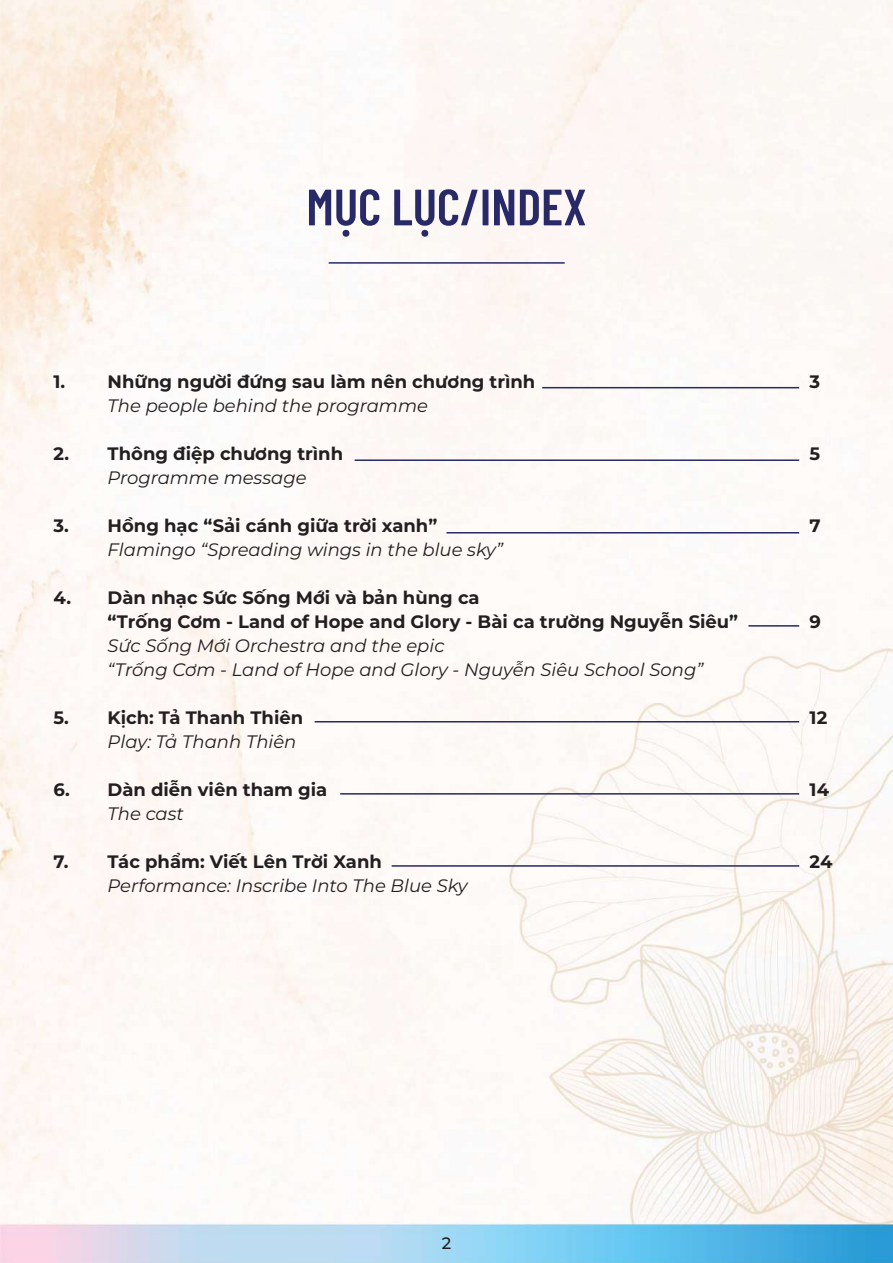
<style>
.page{position:relative;width:893px;height:1263px;background:#fff}
.page>*{position:absolute;margin:0;border:0;box-sizing:border-box;transform-origin:0 0}
.t1{font:600 51px "Barlow Condensed";color:#282967}
.t2{font:700 18px/24px "Montserrat";color:#231f20}
.t3{font:italic 18px/24px "Montserrat";color:#231f20}
.t4{font:500 16.5px "Montserrat";color:#231f20}
</style>
<div class="page">
<img style="left:0;top:0;width:893px;height:1263px">
<hr style="left:329px;top:262px;width:236px;height:2px;background:#262a67">
<hr style="left:542px;top:387px;width:257px;height:1px;background:#262a67">
<hr style="left:446px;top:532px;width:353px;height:1px;background:#262a67">
<hr style="left:315px;top:721px;width:484px;height:1px;background:#262a67">
<hr style="left:340px;top:793px;width:459px;height:1px;background:#262a67">
<hr style="left:392px;top:865px;width:407px;height:2px;background:#262a67">
<hr style="left:748px;top:625px;width:51px;height:2px;background:#262a67">
<hr style="left:355px;top:459px;width:444px;height:2px;background:#262a67">
<h1 class="t1" style="left:306px;top:171px;width:282px">MỤC LỤC/INDEX</h1>
<p class="t2" style="left:54px;top:369px;width:483px">1. Những người đứng sau làm nên chương trình</p>
<p class="t2" style="left:810px;top:369px;width:12px">3</p>
<p class="t3" style="left:108px;top:393px;width:322px">The people behind the programme</p>
<p class="t2" style="left:54px;top:441px;width:291px">2. Thông điệp chương trình</p>
<p class="t2" style="left:810px;top:441px;width:12px">5</p>
<p class="t3" style="left:108px;top:465px;width:201px">Programme message</p>
<p class="t2" style="left:54px;top:513px;width:385px">3. Hồng hạc “Sải cánh giữa trời xanh”</p>
<p class="t2" style="left:810px;top:513px;width:13px">7</p>
<p class="t3" style="left:108px;top:537px;width:397px">Flamingo “Spreading wings in the blue sky”</p>
<p class="t2" style="left:108px;top:585px;width:632px;text-indent:-54px">4. Dàn nhạc Sức Sống Mới và bản hùng ca<br>“Trống Cơm - Land of Hope and Glory - Bài ca trường Nguyễn Siêu”</p>
<p class="t2" style="left:810px;top:609px;width:13px">9</p>
<p class="t3" style="left:108px;top:633px;width:597px">Sức Sống Mới Orchestra and the epic<br>“Trống Cơm - Land of Hope and Glory - Nguyễn Siêu School Song”</p>
<p class="t2" style="left:54px;top:705px;width:251px">5. Kịch: Tả Thanh Thiên</p>
<p class="t2" style="left:810px;top:705px;width:19px">12</p>
<p class="t3" style="left:108px;top:729px;width:190px">Play: Tả Thanh Thiên</p>
<p class="t2" style="left:54px;top:777px;width:275px">6. Dàn diễn viên tham gia</p>
<p class="t2" style="left:810px;top:777px;width:21px">14</p>
<p class="t3" style="left:108px;top:801px;width:78px">The cast</p>
<p class="t2" style="left:54px;top:849px;width:330px">7. Tác phẩm: Viết Lên Trời Xanh</p>
<p class="t2" style="left:810px;top:849px;width:24px">24</p>
<p class="t3" style="left:108px;top:873px;width:362px">Performance: Inscribe Into The Blue Sky</p>
<p class="t4" style="left:442px;top:1232px;width:11px">2</p>
</div>
